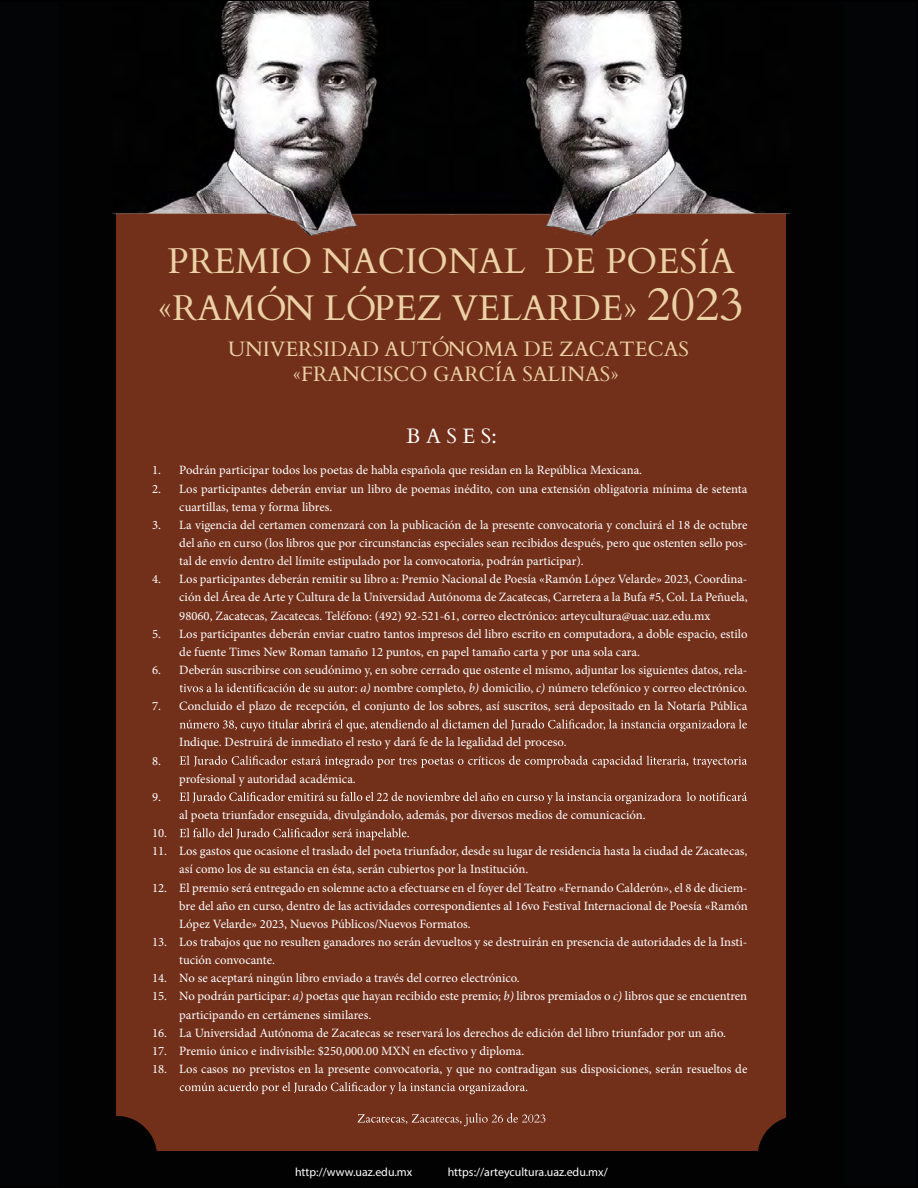
<style>
.page{position:relative;width:918px;height:1188px;background:#030406}
.page>*{position:absolute;margin:0;border:0;box-sizing:border-box;transform-origin:0 0}
.t1{font:35.7px/47.5px "Cardo";color:#edd1a6}
.t2{font:20.85px/25px "Cardo";color:#edd1a6;text-align:center}
.t3{font:20.85px "Cardo";color:#fff}
.t4{font:12.75px/18.1px "Minion Pro";color:#fff}
.t5{font:11.85px "Myriad Pro";color:#fff}
.s1{font-size:47.7px}
.s2{font-style:italic}
</style>
<div class="page">
<div style="left:58px;top:2px;width:786px;height:1186px;background:#020203"></div>
<div style="left:117px;top:2px;width:669px;height:1149px;background:#72301b"></div>
<img style="left:113px;top:2px;width:336px;height:249px">
<img style="left:449px;top:2px;width:341px;height:234px">
<svg style="left:117px;top:1116px;width:40px;height:35px"></svg>
<svg style="left:758px;top:1118px;width:28px;height:33px"></svg>
<svg style="left:179px;top:683px;width:178px;height:9px"></svg>
<svg style="left:180px;top:719px;width:567px;height:13px"></svg>
<svg style="left:180px;top:756px;width:567px;height:12px"></svg>
<svg style="left:180px;top:792px;width:567px;height:12px"></svg>
<svg style="left:180px;top:828px;width:229px;height:12px"></svg>
<svg style="left:180px;top:1082px;width:347px;height:12px"></svg>
<svg style="left:358px;top:1113px;width:187px;height:13px"></svg>
<h1 class="t1" style="left:159px;top:235px;width:587px">PREMIO NACIONAL DE POESÍA «RAMÓN LÓPEZ VELARDE» <span class="s1">2023</span></h1>
<h2 class="t2" style="left:228px;top:335px;width:462px">UNIVERSIDAD AUTÓNOMA DE ZACATECAS «FRANCISCO GARCÍA SALINAS»</h2>
<h2 class="t3" style="left:406px;top:419px;width:92px">B A S E S:</h2>
<p class="t4" style="left:152px;top:461px;width:492px">1. Podrán participar todos los poetas de habla española que residan en la República Mexicana.</p>
<p class="t4" style="left:179px;top:480px;width:570px;text-indent:-27px">2. Los participantes deberán enviar un libro de poemas inédito, con una extensión obligatoria mínima de setenta cuartillas, tema y forma libres.</p>
<p class="t4" style="left:179px;top:516px;width:570px;text-align:justify;text-indent:-27px">3. La vigencia del certamen comenzará con la publicación de la presente convocatoria y concluirá el 18 de octubre del año en curso (los libros que por circunstancias especiales sean recibidos después, pero que ostenten sello pos&shy;tal de envío dentro del límite estipulado por la convocatoria, podrán participar).</p>
<p class="t4" style="left:179px;top:570px;width:570px;text-align:justify;text-indent:-27px">4. Los participantes deberán remitir su libro a: Premio Nacional de Poesía «Ramón López Velarde» 2023, Coordina&shy;ción del Área de Arte y Cultura de la Universidad Autónoma de Zacatecas, Carretera a la Bufa #5, Col. La Peñuela, 98060, Zacatecas, Zacatecas. Teléfono: (492) 92-521-61, correo electrónico: arteycultura@uac.uaz.edu.mx</p>
<p class="t4" style="left:179px;top:625px;width:570px;text-indent:-27px">5. Los participantes deberán enviar cuatro tantos impresos del libro escrito en computadora, a doble espacio, estilo de fuente Times New Roman tamaño 12 puntos, en papel tamaño carta y por una sola cara.</p>
<p class="t4" style="left:152px;top:661px;width:597px;text-align:right">6. Deberán suscribirse con seudónimo y, en sobre cerrado que ostente el mismo, adjuntar los siguientes datos, rela&shy;<span class="s2">a)</span> nombre completo, <span class="s2">b)</span> domicilio, <span class="s2">c)</span> número telefónico y correo electrónico.</p>
<p class="t4" style="left:152px;top:697px;width:597px">7. Concluido el plazo de recepción, el conjunto de los sobres, así suscritos, será depositado en la Notaría Pública</p>
<p class="t4" style="left:179px;top:733px;width:389px">Indique. Destruirá de inmediato el resto y dará fe de la legalidad del proceso.</p>
<p class="t4" style="left:152px;top:752px;width:10px">8.</p>
<p class="t4" style="left:179px;top:770px;width:178px">profesional y autoridad académica.</p>
<p class="t4" style="left:152px;top:788px;width:10px">9.</p>
<p class="t4" style="left:179px;top:806px;width:468px">al poeta triunfador enseguida, divulgándolo, además, por diversos medios de comunicación.</p>
<p class="t4" style="left:152px;top:824px;width:17px">10.</p>
<p class="t4" style="left:179px;top:842px;width:570px;text-indent:-27px">11. Los gastos que ocasione el traslado del poeta triunfador, desde su lugar de residencia hasta la ciudad de Zacatecas, así como los de su estancia en ésta, serán cubiertos por la Institución.</p>
<p class="t4" style="left:179px;top:878px;width:570px;text-align:justify;text-indent:-27px">12. El premio será entregado en solemne acto a efectuarse en el foyer del Teatro «Fernando Calderón», el 8 de diciem&shy;bre del año en curso, dentro de las actividades correspondientes al 16vo Festival Internacional de Poesía «Ramón López Velarde» 2023, Nuevos Públicos/Nuevos Formatos.</p>
<p class="t4" style="left:179px;top:933px;width:569px;text-indent:-27px">13. Los trabajos que no resulten ganadores no serán devueltos y se destruirán en presencia de autoridades de la Insti&shy;tución convocante.</p>
<p class="t4" style="left:152px;top:969px;width:369px">14. No se aceptará ningún libro enviado a través del correo electrónico.</p>
<p class="t4" style="left:179px;top:987px;width:569px;text-indent:-27px">15. No podrán participar: <span class="s2">a)</span> poetas que hayan recibido este premio; <span class="s2">b)</span> libros premiados o <span class="s2">c)</span> libros que se encuentren participando en certámenes similares.</p>
<p class="t4" style="left:152px;top:1024px;width:576px">16. La Universidad Autónoma de Zacatecas se reservará los derechos de edición del libro triunfador por un año.</p>
<p class="t4" style="left:152px;top:1042px;width:374px">17. Premio único e indivisible: $250,000.00 MXN en efectivo y diploma.</p>
<p class="t4" style="left:152px;top:1060px;width:597px">18. Los casos no previstos en la presente convocatoria, y que no contradigan sus disposiciones, serán resueltos de</p>
<p class="t5" style="left:295px;top:1165px;width:119px">http://www.uaz.edu.mx</p>
<p class="t5" style="left:448px;top:1165px;width:162px">https://arteycultura.uaz.edu.mx/</p>
</div>
